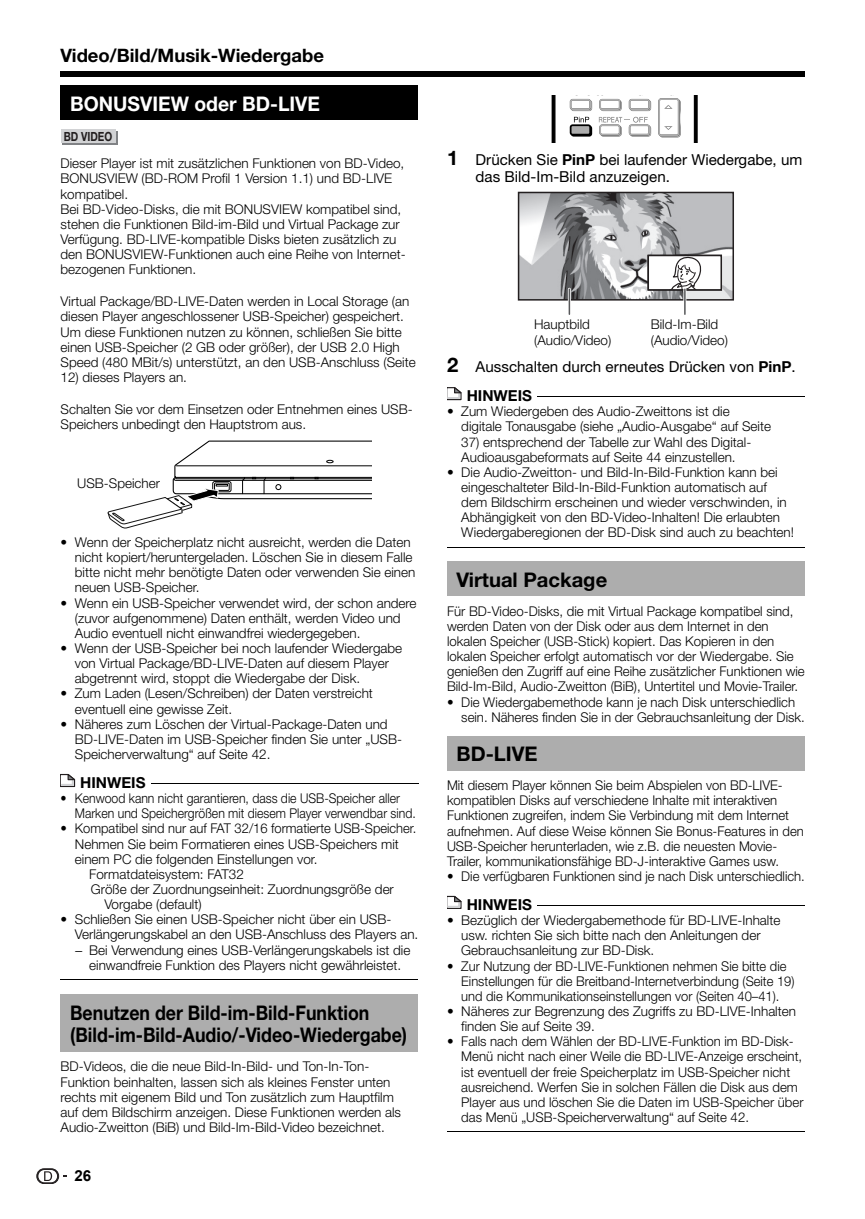
<style>
.page{position:relative;width:865px;height:1219px;background:#fff}
.page>*{position:absolute;margin:0;border:0;box-sizing:border-box;transform-origin:0 0}
.t1{font:700 20.2px/21.8px "Helvetica Neue LT";color:#000;scale:.88 1}
.t2{font:700 20.2px "Helvetica Neue LT";color:#000}
.t3{font:700 20.2px "Helvetica Neue LT";color:#fff;scale:.96 1}
.t4{font:700 18.6px "Helvetica Neue LT";color:#000}
.t5{font:15.2px/16.8px "Helvetica Neue LT";color:#000}
.t6{font:700 15.2px "Helvetica Neue LT";color:#000}
.t7{font:700 15.2px "Arial";color:#000}
.t8{font:300 13.4px/15.2px "Helvetica Neue LT";color:#000}
.t9{font:300 13.4px/15.2px "Helvetica Neue LT";color:#000;scale:.96 1}
.t10{font:300 13.4px/15.2px "Helvetica Neue LT";color:#000;scale:.91 1}
.t11{font:700 12.6px "Helvetica Neue LT";color:#231f20;scale:.8 1}
.s1{font-family:"Myriad Pro";font-weight:400}
.s2{font-weight:700;font-size:20.2px}
.s3{font-weight:700}
</style>
<div class="page">
<div style="left:61px;top:71px;width:743px;height:5px;background:#000"></div>
<div style="left:61px;top:86px;width:357px;height:34px;background:#000"></div>
<svg style="left:62px;top:131px;width:55px;height:14px"></svg>
<div style="left:61px;top:129px;width:54px;height:14px;background:#d1d2d4"></div>
<svg style="left:107px;top:440px;width:265px;height:89px"></svg>
<hr style="left:61px;top:978px;width:357px;height:1px;background:#000">
<hr style="left:151px;top:783px;width:267px;height:1px;background:#000">
<svg style="left:60px;top:773px;width:16px;height:14px"></svg>
<div style="left:61px;top:993px;width:357px;height:58px;background:#adadad"></div>
<svg style="left:551px;top:95px;width:147px;height:47px"></svg>
<img style="left:520px;top:195px;width:211px;height:102px">
<div style="left:517px;top:192px;width:217px;height:108px;border:2px solid #231f20"></div>
<div style="left:648px;top:255px;width:73px;height:35px;background:#fff"></div>
<div style="left:647px;top:255px;width:75px;height:35px;border:2px solid #231f20"></div>
<svg style="left:666px;top:255px;width:35px;height:59px"></svg>
<hr style="left:568px;top:289px;width:3px;height:25px;background:#fff">
<hr style="left:568px;top:289px;width:2px;height:25px;background:#57585a">
<hr style="left:447px;top:546px;width:357px;height:1px;background:#000">
<hr style="left:537px;top:396px;width:267px;height:1px;background:#000">
<svg style="left:447px;top:387px;width:15px;height:13px"></svg>
<div style="left:447px;top:561px;width:357px;height:34px;background:#adadad"></div>
<div style="left:447px;top:736px;width:357px;height:34px;background:#adadad"></div>
<hr style="left:447px;top:1130px;width:357px;height:1px;background:#000">
<hr style="left:537px;top:904px;width:267px;height:1px;background:#000">
<svg style="left:447px;top:895px;width:15px;height:14px"></svg>
<svg style="left:37px;top:1168px;width:30px;height:15px"></svg>
<h2 class="t4" style="left:61px;top:48px;width:265px">Video/Bild/Musik-Wiedergabe</h2>
<h1 class="t3" style="left:70px;top:96px;width:262px">BONUSVIEW oder BD-LIVE</h1>
<p class="t11" style="left:64px;top:132px;width:62px">BD VIDEO</p>
<p class="t8" style="left:61px;top:157px;width:346px">Dieser Player ist mit zusätzlichen Funktionen von BD-Video, BONUSVIEW (BD-ROM Profil 1 Version 1.1) und BD-LIVE kompatibel.<br>Bei BD-Video-Disks, die mit BONUSVIEW kompatibel sind, stehen die Funktionen Bild-im-Bild und Virtual Package zur Verfügung. BD-LIVE-kompatible Disks bieten zusätzlich zu den BONUSVIEW-Funktionen auch eine Reihe von Internet&shy;bezogenen Funktionen.</p>
<p class="t8" style="left:61px;top:295px;width:356px">Virtual Package/BD-LIVE-Daten werden in Local Storage (an diesen Player angeschlossener USB-Speicher) gespeichert.<br>Um diese Funktionen nutzen zu können, schließen Sie bitte einen USB-Speicher (2 GB oder größer), der USB 2.0 High Speed (480 MBit/s) unterstützt, an den USB-Anschluss (Seite</p>
<p class="t8" style="left:61px;top:370px;width:128px">12) dieses Players an.</p>
<p class="t8" style="left:61px;top:402px;width:353px">Schalten Sie vor dem Einsetzen oder Entnehmen eines USB-<br>Speichers unbedingt den Hauptstrom aus.</p>
<p class="t8" style="left:77px;top:476px;width:84px">USB-Speicher</p>
<p class="t8" style="left:75px;top:535px;width:342px;text-indent:-14px">• Wenn der Speicherplatz nicht ausreicht, werden die Daten nicht kopiert/heruntergeladen. Löschen Sie in diesem Falle bitte nicht mehr benötigte Daten oder verwenden Sie einen neuen USB-Speicher.</p>
<p class="t8" style="left:75px;top:596px;width:343px;text-indent:-14px">• Wenn ein USB-Speicher verwendet wird, der schon andere (zuvor aufgenommene) Daten enthält, werden Video und<br>Audio eventuell nicht einwandfrei wiedergegeben.</p>
<p class="t8" style="left:75px;top:641px;width:329px;text-indent:-14px">• Wenn der USB-Speicher bei noch laufender Wiedergabe von Virtual Package/BD-LIVE-Daten auf diesem Player abgetrennt wird, stoppt die Wiedergabe der Disk.</p>
<p class="t8" style="left:75px;top:687px;width:299px;text-indent:-14px">• Zum Laden (Lesen/Schreiben) der Daten verstreicht eventuell eine gewisse Zeit.</p>
<p class="t8" style="left:75px;top:717px;width:328px;text-indent:-14px">• Näheres zum Löschen der Virtual-Package-Daten und<br>BD-LIVE-Daten im USB-Speicher finden Sie unter „USB-<br>Speicherverwaltung“ auf Seite 42.</p>
<p class="t6" style="left:80px;top:777px;width:67px">HINWEIS</p>
<p class="t10" style="left:75px;top:791px;width:376px;text-indent:-14px">• Kenwood kann nicht garantieren, dass die USB-Speicher aller<br>Marken und Speichergrößen mit diesem Player verwendbar sind.</p>
<p class="t9" style="left:61px;top:821px;width:372px">• Kompatibel sind nur auf FAT 32/16 formatierte USB-Speicher.</p>
<p class="t8" style="left:75px;top:837px;width:325px">Nehmen Sie beim Formatieren eines USB-Speichers mit</p>
<p class="t8" style="left:75px;top:852px;width:244px">einem PC die folgenden Einstellungen vor.</p>
<p class="t8" style="left:89px;top:867px;width:156px">Formatdateisystem: FAT32</p>
<p class="t8" style="left:91px;top:882px;width:304px">Größe der Zuordnungseinheit: Zuordnungsgröße der</p>
<p class="t8" style="left:104px;top:897px;width:99px">Vorgabe (default)</p>
<p class="t8" style="left:61px;top:912px;width:332px">• Schließen Sie einen USB-Speicher nicht über ein USB-</p>
<p class="t8" style="left:75px;top:927px;width:345px">Verlängerungskabel an den USB-Anschluss des Players an.</p>
<p class="t8" style="left:75px;top:943px;width:337px"><span class="s1">−</span> Bei Verwendung eines USB-Verlängerungskabels ist die</p>
<p class="t8" style="left:89px;top:958px;width:313px">einwandfreie Funktion des Players nicht gewährleistet.</p>
<h1 class="t1" style="left:70px;top:1003px;width:384px">Benutzen der Bild-im-Bild-Funktion (Bild-im-Bild-Audio/-Video-Wiedergabe)</h1>
<p class="t8" style="left:61px;top:1059px;width:342px">BD-Videos, die die neue Bild-In-Bild- und Ton-In-Ton-Funktion beinhalten, lassen sich als kleines Fenster unten rechts mit eigenem Bild und Ton zusätzlich zum Hauptfilm auf dem Bildschirm anzeigen. Diese Funktionen werden als Audio-Zweitton (BiB) und Bild-Im-Bild-Video bezeichnet.</p>
<p class="t7" style="left:74px;top:1166px;width:18px">26</p>
<p class="t5" style="left:475px;top:152px;width:328px;text-indent:-29px"><span class="s2">1</span> Drücken Sie <span class="s3">PinP</span> bei laufender Wiedergabe, um das Bild-Im-Bild anzuzeigen.</p>
<p class="t8" style="left:534px;top:318px;width:79px">Hauptbild (Audio/Video)</p>
<p class="t8" style="left:650px;top:318px;width:79px">Bild-Im-Bild (Audio/Video)</p>
<p class="t5" style="left:466px;top:353px;width:330px;line-height:28.8px;text-indent:-20px"><span class="s2">2</span> Ausschalten durch erneutes Drücken von <span class="s3">PinP</span>.<br><span class="s3">HINWEIS</span></p>
<p class="t8" style="left:461px;top:405px;width:311px;text-indent:-14px">• Zum Wiedergeben des Audio-Zweittons ist die digitale Tonausgabe (siehe „Audio-Ausgabe“ auf Seite</p>
<p class="t8" style="left:461px;top:435px;width:291px">37) entsprechend der Tabelle zur Wahl des Digital-<br>Audioausgabeformats auf Seite 44 einzustellen.</p>
<p class="t8" style="left:461px;top:465px;width:334px;text-indent:-14px">• Die Audio-Zweitton- und Bild-In-Bild-Funktion kann bei eingeschalteter Bild-In-Bild-Funktion automatisch auf dem Bildschirm erscheinen und wieder verschwinden, in Abhängigkeit von den BD-Video-Inhalten! Die erlaubten Wiedergaberegionen der BD-Disk sind auch zu beachten!</p>
<h1 class="t2" style="left:456px;top:572px;width:152px">Virtual Package</h1>
<p class="t8" style="left:447px;top:604px;width:359px">Für BD-Video-Disks, die mit Virtual Package kompatibel sind, werden Daten von der Disk oder aus dem Internet in den lokalen Speicher (USB-Stick) kopiert. Das Kopieren in den lokalen Speicher erfolgt automatisch vor der Wiedergabe. Sie genießen den Zugriff auf eine Reihe zusätzlicher Funktionen wie Bild-Im-Bild, Audio-Zweitton (BiB), Untertitel und Movie-Trailer.</p>
<p class="t8" style="left:461px;top:695px;width:345px;text-indent:-14px">• Die Wiedergabemethode kann je nach Disk unterschiedlich sein. Näheres finden Sie in der Gebrauchsanleitung der Disk.</p>
<h1 class="t2" style="left:456px;top:746px;width:83px">BD-LIVE</h1>
<p class="t8" style="left:447px;top:778px;width:358px">Mit diesem Player können Sie beim Abspielen von BD-LIVE&shy;kompatiblen Disks auf verschiedene Inhalte mit interaktiven Funktionen zugreifen, indem Sie Verbindung mit dem Internet aufnehmen. Auf diese Weise können Sie Bonus-Features in den USB-Speicher herunterladen, wie z.B. die neuesten Movie-Trailer, kommunikationsfähige BD-J-interaktive Games usw.</p>
<p class="t8" style="left:447px;top:869px;width:359px">• Die verfügbaren Funktionen sind je nach Disk unterschiedlich.</p>
<p class="t6" style="left:466px;top:898px;width:67px">HINWEIS</p>
<p class="t8" style="left:461px;top:913px;width:320px;text-indent:-14px">• Bezüglich der Wiedergabemethode für BD-LIVE-Inhalte usw. richten Sie sich bitte nach den Anleitungen der<br>Gebrauchsanleitung zur BD-Disk.</p>
<p class="t9" style="left:461px;top:958px;width:348px;text-indent:-14px">• Zur Nutzung der BD-LIVE-Funktionen nehmen Sie bitte die<br>Einstellungen für die Breitband-Internetverbindung (Seite 19) und die Kommunikationseinstellungen vor (Seiten 40–41).</p>
<p class="t8" style="left:461px;top:1004px;width:336px;text-indent:-14px">• Näheres zur Begrenzung des Zugriffs zu BD-LIVE-Inhalten finden Sie auf Seite 39.</p>
<p class="t8" style="left:461px;top:1034px;width:343px;text-indent:-14px">• Falls nach dem Wählen der BD-LIVE-Funktion im BD-Disk-Menü nicht nach einer Weile die BD-LIVE-Anzeige erscheint, ist eventuell der freie Speicherplatz im USB-Speicher nicht ausreichend. Werfen Sie in solchen Fällen die Disk aus dem Player aus und löschen Sie die Daten im USB-Speicher über das Menü „USB-Speicherverwaltung“ auf Seite 42.</p>
</div>
